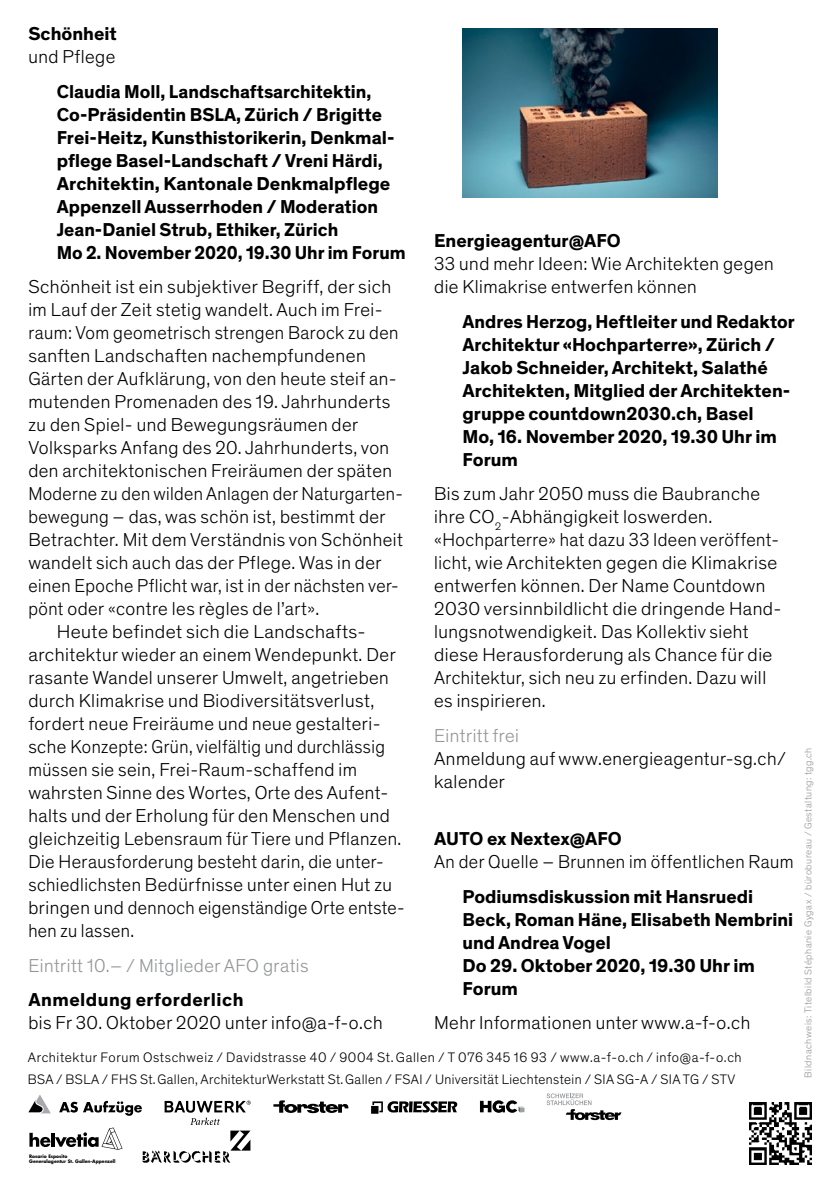
<style>
.page{position:relative;width:840px;height:1191px;background:#fff}
.page>*{position:absolute;margin:0;border:0;box-sizing:border-box;transform-origin:0 0}
.t1{font:300 19px/23px "Theinhardt";letter-spacing:.025em;color:#000}
.t2{font:700 19px/23px "Theinhardt";color:#000}
.t3{font:300 19px "Theinhardt";letter-spacing:.025em;color:#000;scale:.96 1}
.t4{font:300 19px "Theinhardt";letter-spacing:.025em;color:#000;scale:1.04 1}
.t5{font:300 19px "Theinhardt";letter-spacing:.025em;color:#939598}
.t6{font:300 19px "Theinhardt";letter-spacing:.025em;color:#000;scale:.95 1}
.t7{font:700 19px "Theinhardt";letter-spacing:.025em;color:#000}
.t8{font:300 14px/22px "Theinhardt";letter-spacing:.03em;color:#000}
.t9{font:300 10px "Theinhardt";letter-spacing:.05em;color:#939598}
.t10{font:700 4.6px/5.6px "Futura Std";letter-spacing:-.005em;color:#000}
</style>
<div class="page">
<svg style="left:273px;top:1100px;width:75px;height:13px"></svg>
<svg style="left:480px;top:1100px;width:44px;height:12px"></svg>
<svg style="left:546px;top:1093px;width:75px;height:27px"></svg>
<svg style="left:371px;top:1101px;width:86px;height:12px"></svg>
<img style="left:749px;top:1102px;width:62px;height:62px">
<img style="left:462px;top:28px;width:255px;height:170px">
<svg style="left:28px;top:1095px;width:222px;height:67px"></svg>
<p class="t2" style="left:28px;top:23px;width:90px">Schönheit</p>
<p class="t1" style="left:28px;top:45px;width:88px">und Pflege</p>
<p class="t2" style="left:57px;top:80px;width:350px">Claudia Moll, Landschaftsarchitektin, Co-Präsidentin BSLA, Zürich / Brigitte Frei-Heitz, Kunsthistorikerin, Denkmal&shy;pflege Basel-Landschaft / Vreni Härdi, Architektin, Kantonale Denkmalpflege Appenzell Ausserrhoden / Moderation Jean-Daniel Strub, Ethiker, Zürich<br>Mo 2. November 2020, 19.30 Uhr im Forum</p>
<p class="t1" style="left:28px;top:275px;width:364px">Schönheit ist ein subjektiver Begriff, der sich</p>
<p class="t1" style="left:28px;top:298px;width:355px">im Lauf der Zeit stetig wandelt. Auch im Frei-</p>
<p class="t1" style="left:28px;top:321px;width:371px">raum: Vom geometrisch strengen Barock zu den</p>
<p class="t1" style="left:28px;top:344px;width:339px">sanften Landschaften nachempfundenen</p>
<p class="t1" style="left:28px;top:367px;width:369px">Gärten der Aufklärung, von den heute steif an-</p>
<p class="t1" style="left:28px;top:390px;width:363px">mutenden Promenaden des 19. Jahrhunderts</p>
<p class="t1" style="left:28px;top:413px;width:331px">zu den Spiel- und Bewegungsräumen der</p>
<p class="t1" style="left:28px;top:436px;width:362px">Volksparks Anfang des 20. Jahrhunderts, von</p>
<p class="t1" style="left:28px;top:459px;width:365px">den architektonischen Freiräumen der späten</p>
<p class="t3" style="left:28px;top:483px;width:389px">Moderne zu den wilden Anlagen der Naturgarten-</p>
<p class="t3" style="left:28px;top:506px;width:373px">bewegung – das, was schön ist, bestimmt der</p>
<p class="t1" style="left:28px;top:528px;width:376px">Betrachter. Mit dem Verständnis von Schönheit</p>
<p class="t1" style="left:28px;top:551px;width:354px">wandelt sich auch das der Pflege. Was in der</p>
<p class="t3" style="left:28px;top:575px;width:387px">einen Epoche Pflicht war, ist in der nächsten ver-</p>
<p class="t3" style="left:28px;top:598px;width:304px">pönt oder «contre les règles de l’art».</p>
<p class="t4" style="left:57px;top:621px;width:296px">Heute befindet sich die Landschafts-</p>
<p class="t4" style="left:28px;top:644px;width:354px">architektur wieder an einem Wendepunkt. Der</p>
<p class="t1" style="left:28px;top:666px;width:362px">rasante Wandel unserer Umwelt, angetrieben</p>
<p class="t1" style="left:28px;top:689px;width:347px">durch Klimakrise und Biodiversitätsverlust,</p>
<p class="t1" style="left:28px;top:712px;width:353px">fordert neue Freiräume und neue gestalteri-</p>
<p class="t1" style="left:28px;top:735px;width:358px">sche Konzepte: Grün, vielfältig und durchlässig</p>
<p class="t6" style="left:28px;top:759px;width:347px">müssen sie sein, Frei-Raum-schaffend im</p>
<p class="t1" style="left:28px;top:781px;width:361px">wahrsten Sinne des Wortes, Orte des Aufent-</p>
<p class="t1" style="left:28px;top:804px;width:362px">halts und der Erholung für den Menschen und</p>
<p class="t1" style="left:28px;top:827px;width:374px">gleichzeitig Lebensraum für Tiere und Pflanzen.</p>
<p class="t1" style="left:28px;top:850px;width:357px">Die Herausforderung besteht darin, die unter-</p>
<p class="t1" style="left:28px;top:873px;width:365px">schiedlichsten Bedürfnisse unter einen Hut zu</p>
<p class="t1" style="left:28px;top:896px;width:377px">bringen und dennoch eigenständige Orte entste-</p>
<p class="t3" style="left:28px;top:920px;width:111px">hen zu lassen.</p>
<p class="t5" style="left:28px;top:954px;width:281px">Eintritt 10.– / Mitglieder AFO gratis</p>
<p class="t7" style="left:28px;top:988px;width:216px">Anmeldung erforderlich</p>
<p class="t1" style="left:28px;top:1011px;width:355px">bis Fr 30. Oktober 2020 unter info@a-f-o.ch</p>
<p class="t2" style="left:434px;top:230px;width:188px">Energieagentur@AFO</p>
<p class="t1" style="left:434px;top:252px;width:341px">33 und mehr Ideen: Wie Architekten gegen die Klimakrise entwerfen können</p>
<p class="t2" style="left:462px;top:310px;width:333px">Andres Herzog, Heftleiter und Redaktor Architektur «Hochparterre», Zürich / Jakob Schneider, Architekt, Salathé Architekten, Mitglied der Architekten&shy;gruppe countdown2030.ch, Basel<br>Mo, 16. November 2020, 19.30 Uhr im Forum</p>
<p class="t1" style="left:434px;top:482px;width:349px">Bis zum Jahr 2050 muss die Baubranche ihre CO<sub>2</sub>-Abhängigkeit loswerden. «Hochparterre» hat dazu 33 Ideen veröffent&shy;licht, wie Architekten gegen die Klimakrise entwerfen können. Der Name Countdown 2030 versinnbildlicht die dringende Hand&shy;lungsnotwendigkeit. Das Kollektiv sieht diese Herausforderung als Chance für die Architektur, sich neu zu erfinden. Dazu will es inspirieren.</p>
<p class="t5" style="left:434px;top:724px;width:86px">Eintritt frei</p>
<p class="t1" style="left:434px;top:747px;width:353px">Anmeldung auf www.energieagentur-sg.ch/ kalender</p>
<p class="t2" style="left:434px;top:828px;width:189px">AUTO ex Nextex@AFO</p>
<p class="t1" style="left:434px;top:850px;width:361px">An der Quelle – Brunnen im öffentlichen Raum</p>
<p class="t2" style="left:462px;top:885px;width:332px">Podiumsdiskussion mit Hansruedi<br>Beck, Roman Häne, Elisabeth Nembrini und Andrea Vogel<br>Do 29. Oktober 2020, 19.30 Uhr im<br>Forum</p>
<p class="t1" style="left:434px;top:1011px;width:317px">Mehr Informationen unter www.a-f-o.ch</p>
<p class="t8" style="left:28px;top:1046px;width:715px">Architektur Forum Ostschweiz / Davidstrasse 40 / 9004 St. Gallen / T 076 345 16 93 / www.a-f-o.ch / info@a-f-o.ch<br>BSA / BSLA / FHS St. Gallen, ArchitekturWerkstatt St. Gallen / FSAI / Universität Liechtenstein / SIA SG-A / SIA TG / STV</p>
<p class="t9" style="left:802px;top:1077px;width:331px;rotate:-90deg">Bildnachweis: Titelbild Stéphanie Gygax / bürobureau / Gestaltung: tgg.ch</p>
<p class="t10" style="left:29px;top:1153px;width:88px">Rosario Esposito<br>Generalagentur St. Gallen-Appenzell</p>
</div>
